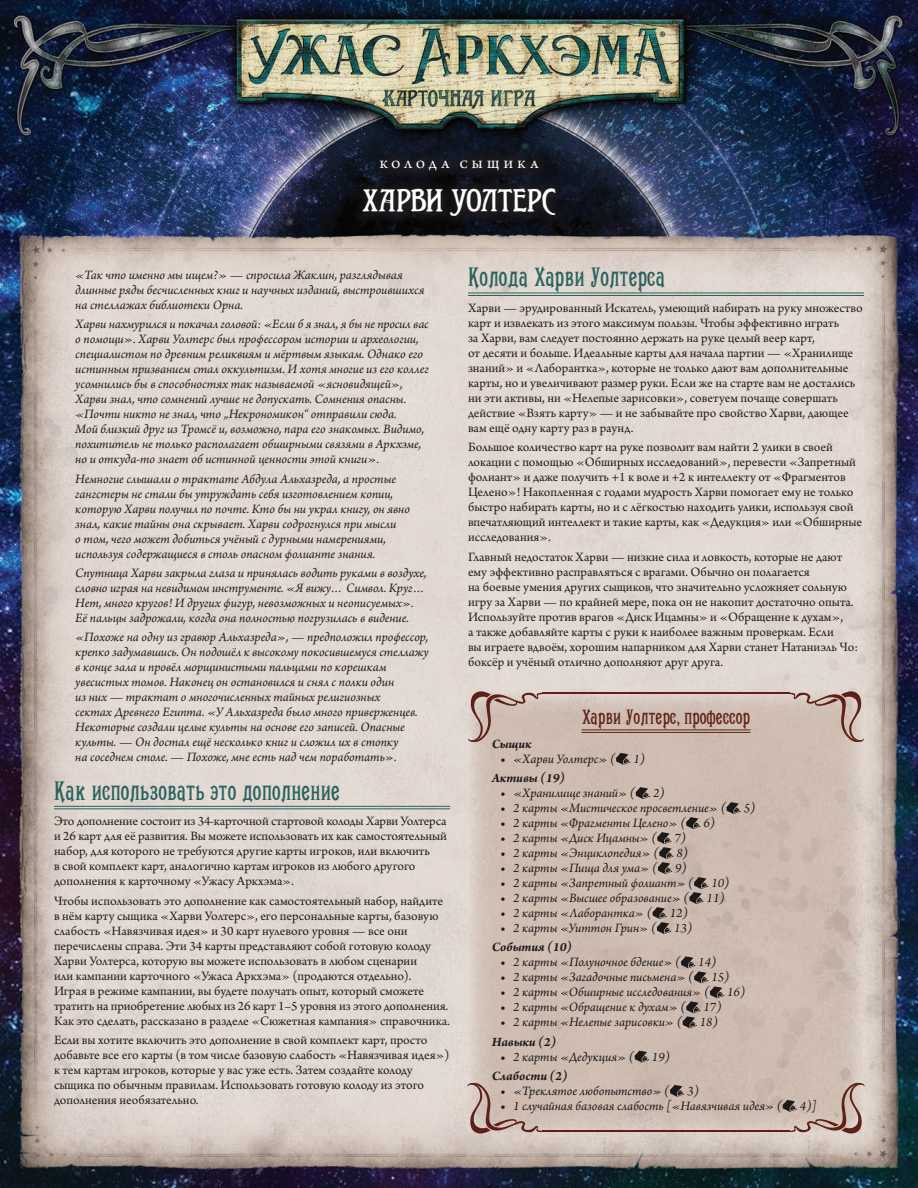
<style>
.page{position:relative;width:918px;height:1188px;background:#fff}
.page>*{position:absolute;margin:0;border:0;box-sizing:border-box;transform-origin:0 0}
.t1{font:34.5px "Teutonic RU";letter-spacing:-.005em;color:#fff}
.t2{font:27px "Conkordia";color:#29625f}
.t3{font:21px "Conkordia";color:#6c271d}
.t4{font:16.5px "Arno Pro";letter-spacing:.245em;color:#fff}
.t5{font:13.5px/15px "Arno Pro";color:#231f20}
.t6{font:italic 13.5px/15px "Arno Pro";letter-spacing:-.005em;color:#231f20}
.t7{font:italic 700 13.5px "Arno Pro";letter-spacing:-.005em;color:#231f20}
.s1{font-style:normal;font-size:15px}
</style>
<div class="page">
<img style="left:0;top:0;width:918px;height:1188px">
<svg style="left:351px;top:176px;width:217px;height:52px;background:#151417"></svg>
<svg style="left:368px;top:147px;width:183px;height:35px;background:#12151d"></svg>
<svg style="left:468px;top:691px;width:396px;height:443px;background:#cebcb2"></svg>
<hr style="left:582px;top:730px;width:168px;height:1px;background:#6c271d">
<hr style="left:582px;top:732px;width:168px;height:1px;background:#6c271d">
<svg style="left:616px;top:753px;width:14px;height:12px"></svg>
<svg style="left:636px;top:787px;width:14px;height:12px"></svg>
<svg style="left:726px;top:802px;width:15px;height:12px"></svg>
<svg style="left:686px;top:817px;width:15px;height:12px"></svg>
<svg style="left:657px;top:832px;width:17px;height:42px"></svg>
<svg style="left:689px;top:877px;width:19px;height:27px"></svg>
<svg style="left:652px;top:907px;width:19px;height:27px"></svg>
<svg style="left:681px;top:956px;width:43px;height:72px;background:#af9f96"></svg>
<svg style="left:635px;top:1051px;width:14px;height:12px"></svg>
<svg style="left:670px;top:1085px;width:14px;height:12px"></svg>
<svg style="left:762px;top:691px;width:103px;height:53px;background:#c6b1a7"></svg>
<hr style="left:542px;top:693px;width:223px;height:1px;background:#6c271d">
<svg style="left:467px;top:691px;width:75px;height:53px;background:#c3ada3"></svg>
<svg style="left:467px;top:1081px;width:102px;height:53px;background:#c4aea4"></svg>
<hr style="left:567px;top:1131px;width:223px;height:1px;background:#6c271d">
<svg style="left:783px;top:1081px;width:82px;height:53px;background:#c0aaa1"></svg>
<hr style="left:468px;top:293px;width:396px;height:1px;background:#29625f">
<hr style="left:468px;top:295px;width:396px;height:1px;background:#29625f">
<hr style="left:54px;top:806px;width:396px;height:1px;background:#29625f">
<hr style="left:54px;top:809px;width:396px;height:1px;background:#29625f">
<p class="t4" style="left:379px;top:153px;width:159px">Колода сыщика</p>
<h1 class="t1" style="left:362px;top:182px;width:195px">ХАРВИ УОЛТЕРС</h1>
<p class="t6" style="left:75px;top:268px;width:351px">«Так что именно мы ищем?» — спросила Жаклин, разглядывая длинные ряды бесчисленных книг и научных изданий, выстроившихся на стеллажах библиотеки Орна.</p>
<p class="t6" style="left:75px;top:318px;width:355px">Харви нахмурился и покачал головой: «Если б я знал, я бы не просил вас о помощи». Харви Уолтерс был профессором истории и археологии, специалистом по древним реликвиям и мёртвым языкам. Однако его истинным призванием стал оккультизм. И хотя многие из его коллег усомнились бы в способностях так называемой «ясновидящей», Харви знал, что сомнений лучше не допускать. Сомнения опасны. «Почти никто не знал, что „Некрономикон“ отправили сюда.<br>Мой близкий друг из Тромсё и, возможно, пара его знакомых. Видимо, похититель не только располагает обширными связями в Аркхэме, но и откуда-то знает об истинной ценности этой книги».</p>
<p class="t6" style="left:75px;top:472px;width:336px">Немногие слышали о трактате Абдула Альхазреда, а простые гангстеры не стали бы утруждать себя изготовлением копии, которую Харви получил по почте. Кто бы ни украл книгу, он явно знал, какие тайны она скрывает. Харви содрогнулся при мысли<br>о том, чего может добиться учёный с дурными намерениями, используя содержащиеся в столь опасном фолианте знания.</p>
<p class="t6" style="left:75px;top:566px;width:353px">Спутница Харви закрыла глаза и принялась водить руками в воздухе, словно играя на невидимом инструменте. «Я вижу… Символ. Круг… Нет, много кругов! И других фигур, невозможных и неописуемых».<br>Её пальцы задрожали, когда она полностью погрузилась в видение.</p>
<p class="t6" style="left:75px;top:630px;width:355px">«Похоже на одну из гравюр Альхазреда», — предположил профессор, крепко задумавшись. Он подошёл к высокому покосившемуся стеллажу в конце зала и провёл морщинистыми пальцами по корешкам увесистых томов. Наконец он остановился и снял с полки один<br>из них — трактат о многочисленных тайных религиозных<br>сектах Древнего Египта. «У Альхазреда было много приверженцев.<br>Некоторые создали целые культы на основе его записей. Опасные культы. — Он достал ещё несколько книг и сложил их в стопку<br>на соседнем столе. — Похоже, мне есть над чем поработать».</p>
<h2 class="t2" style="left:54px;top:777px;width:288px">Как использовать это дополнение</h2>
<p class="t5" style="left:54px;top:815px;width:394px">Это дополнение состоит из 34-карточной стартовой колоды Харви Уолтерса и 26 карт для её развития. Вы можете использовать их как самостоятельный набор, для которого не требуются другие карты игроков, или включить<br>в свой комплект карт, аналогично картам игроков из любого другого дополнения к карточному «Ужасу Аркхэма».</p>
<p class="t5" style="left:54px;top:894px;width:397px">Чтобы использовать это дополнение как самостоятельный набор, найдите в нём карту сыщика «Харви Уолтерс», его персональные карты, базовую слабость «Навязчивая идея» и 30 карт нулевого уровня — все они перечислены справа. Эти 34 карты представляют собой готовую колоду Харви Уолтерса, которую вы можете использовать в любом сценарии<br>или кампании карточного «Ужаса Аркхэма» (продаются отдельно).<br>Играя в режиме кампании, вы будете получать опыт, который сможете тратить на приобретение любых из 26 карт 1–5 уровня из этого дополнения.<br>Как это сделать, рассказано в разделе «Сюжетная кампания» справочника.</p>
<p class="t5" style="left:54px;top:1033px;width:397px">Если вы хотите включить это дополнение в свой комплект карт, просто добавьте все его карты (в том числе базовую слабость «Навязчивая идея») к тем картам игроков, которые у вас уже есть. Затем создайте колоду сыщика по обычным правилам. Использовать готовую колоду из этого дополнения необязательно.</p>
<h2 class="t2" style="left:468px;top:263px;width:199px">Колода Харви Уолтерса</h2>
<p class="t5" style="left:468px;top:301px;width:396px">Харви — эрудированный Искатель, умеющий набирать на руку множество карт и извлекать из этого максимум пользы. Чтобы эффективно играть<br>за Харви, вам следует постоянно держать на руке целый веер карт,<br>от десяти и больше. Идеальные карты для начала партии — «Хранилище знаний» и «Лаборантка», которые не только дают вам дополнительные карты, но и увеличивают размер руки. Если же на старте вам не достались ни эти активы, ни «Нелепые зарисовки», советуем почаще совершать действие «Взять карту» — и не забывайте про свойство Харви, дающее вам ещё одну карту раз в раунд.</p>
<p class="t5" style="left:468px;top:440px;width:396px">Большое количество карт на руке позволит вам найти 2 улики в своей локации с помощью «Обширных исследований», перевести «Запретный фолиант» и даже получить +1 к воле и +2 к интеллекту от «Фрагментов Целено»! Накопленная с годами мудрость Харви помогает ему не только быстро набирать карты, но и с лёгкостью находить улики, используя свой впечатляющий интеллект и такие карты, как «Дедукция» или «Обширные исследования».</p>
<p class="t5" style="left:468px;top:550px;width:392px">Главный недостаток Харви — низкие сила и ловкость, которые не дают ему эффективно расправляться с врагами. Обычно он полагается<br>на боевые умения других сыщиков, что значительно усложняет сольную игру за Харви — по крайней мере, пока он не накопит достаточно опыта.<br>Используйте против врагов «Диск Ицамны» и «Обращение к духам»,<br>а также добавляйте карты с руки к наиболее важным проверкам. Если<br>вы играете вдвоём, хорошим напарником для Харви станет Натаниэль Чо: боксёр и учёный отлично дополняют друг друга.</p>
<h3 class="t3" style="left:582px;top:707px;width:170px">Харви Уолтерс, профессор</h3>
<p class="t7" style="left:492px;top:736px;width:41px">Сыщик</p>
<p class="t6" style="left:500px;top:752px;width:117px"><span class="s1">•</span> «Харви Уолтерс» (</p>
<p class="t6" style="left:633px;top:752px;width:13px">1)</p>
<p class="t7" style="left:492px;top:770px;width:75px">Активы (19)</p>
<p class="t6" style="left:500px;top:786px;width:137px"><span class="s1">•</span> «Хранилище знаний» (</p>
<p class="t6" style="left:653px;top:786px;width:13px">2)</p>
<p class="t6" style="left:500px;top:801px;width:227px"><span class="s1">•</span> 2 карты «Мистическое просветление» (</p>
<p class="t6" style="left:744px;top:801px;width:13px">5)</p>
<p class="t6" style="left:500px;top:816px;width:187px"><span class="s1">•</span> 2 карты «Фрагменты Целено» (</p>
<p class="t6" style="left:703px;top:816px;width:13px">6)</p>
<p class="t6" style="left:500px;top:831px;width:158px"><span class="s1">•</span> 2 карты «Диск Ицамны» (</p>
<p class="t6" style="left:675px;top:831px;width:13px">7)</p>
<p class="t6" style="left:500px;top:846px;width:160px"><span class="s1">•</span> 2 карты «Энциклопедия» (</p>
<p class="t6" style="left:676px;top:846px;width:13px">8)</p>
<p class="t6" style="left:500px;top:861px;width:159px"><span class="s1">•</span> 2 карты «Пища для ума» (</p>
<p class="t6" style="left:675px;top:861px;width:13px">9)</p>
<p class="t6" style="left:500px;top:876px;width:195px"><span class="s1">•</span> 2 карты «Запретный фолиант» (</p>
<p class="t6" style="left:711px;top:876px;width:20px">10)</p>
<p class="t6" style="left:500px;top:891px;width:190px"><span class="s1">•</span> 2 карты «Высшее образование» (</p>
<p class="t6" style="left:707px;top:891px;width:20px">11)</p>
<p class="t6" style="left:500px;top:906px;width:153px"><span class="s1">•</span> 2 карты «Лаборантка» (</p>
<p class="t6" style="left:670px;top:906px;width:20px">12)</p>
<p class="t6" style="left:500px;top:921px;width:158px"><span class="s1">•</span> 2 карты «Уиттон Грин» (</p>
<p class="t6" style="left:674px;top:921px;width:20px">13)</p>
<p class="t7" style="left:492px;top:939px;width:82px">События (10)</p>
<p class="t6" style="left:500px;top:955px;width:182px"><span class="s1">•</span> 2 карты «Полуночное бдение» (</p>
<p class="t6" style="left:698px;top:955px;width:20px">14)</p>
<p class="t6" style="left:500px;top:970px;width:195px"><span class="s1">•</span> 2 карты «Загадочные письмена» (</p>
<p class="t6" style="left:711px;top:970px;width:20px">15)</p>
<p class="t6" style="left:500px;top:985px;width:211px"><span class="s1">•</span> 2 карты «Обширные исследования» (</p>
<p class="t6" style="left:727px;top:985px;width:20px">16)</p>
<p class="t6" style="left:500px;top:1000px;width:187px"><span class="s1">•</span> 2 карты «Обращение к духам» (</p>
<p class="t6" style="left:704px;top:1000px;width:20px">17)</p>
<p class="t6" style="left:500px;top:1015px;width:183px"><span class="s1">•</span> 2 карты «Нелепые зарисовки» (</p>
<p class="t6" style="left:700px;top:1015px;width:20px">18)</p>
<p class="t7" style="left:492px;top:1034px;width:66px">Навыки (2)</p>
<p class="t6" style="left:500px;top:1050px;width:135px"><span class="s1">•</span> 2 карты «Дедукция» (</p>
<p class="t6" style="left:652px;top:1050px;width:20px">19)</p>
<p class="t7" style="left:492px;top:1068px;width:77px">Слабости (2)</p>
<p class="t6" style="left:500px;top:1084px;width:171px"><span class="s1">•</span> «Треклятое любопытство» (</p>
<p class="t6" style="left:687px;top:1084px;width:13px">3)</p>
<p class="t6" style="left:500px;top:1099px;width:283px"><span class="s1">•</span> 1 случайная базовая слабость [«Навязчивая идея» (</p>
<p class="t6" style="left:800px;top:1099px;width:18px">4)]</p>
</div>
